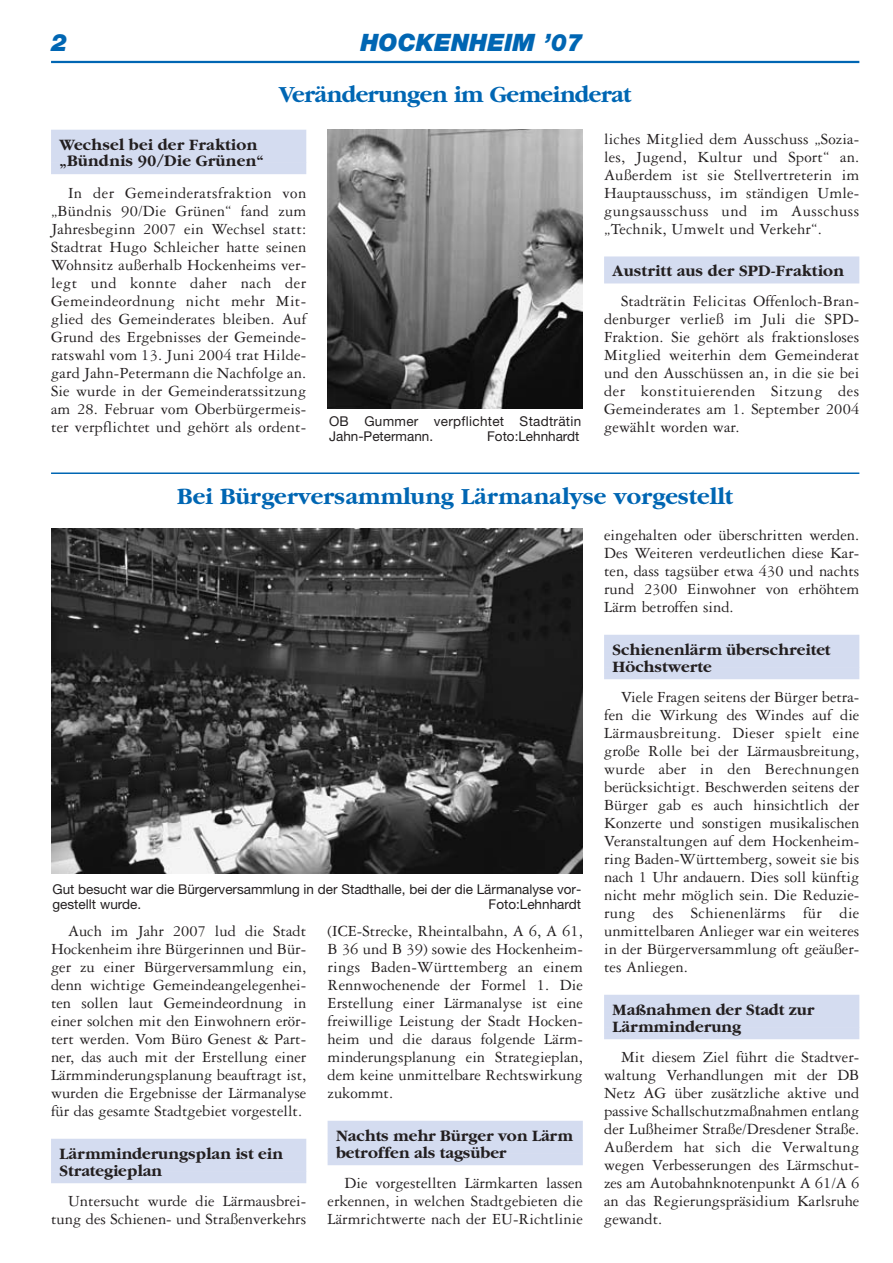
<style>
.page{position:relative;width:893px;height:1263px;background:#fff}
.page>*{position:absolute;margin:0;border:0;box-sizing:border-box;transform-origin:0 0}
.t1{font:700 24px "Garamond";color:#0066b3}
.t2{font:700 24px "Garamond";letter-spacing:-.025em;color:#0066b3}
.t3{font:italic 900 24px "Helvetica Neue";color:#0066b3}
.t4{font:16.5px/18px "Garamond Three";color:#231f20;text-align:justify}
.t5{font:700 16.5px/16.5px "Garamond";color:#231f20}
.t6{font:13.5px/15px "Helvetica Neue";color:#231f20}
.t7{font:13.5px/15px "Helvetica Neue";letter-spacing:.02em;color:#231f20}
</style>
<div class="page">
<hr style="left:51px;top:61px;width:808px;height:2px;background:#0066b3">
<div style="left:51px;top:130px;width:255px;height:33px;background:#d4dcf0"></div>
<div style="left:51px;top:162px;width:255px;height:12px;background:#d4dcf0"></div>
<div style="left:604px;top:256px;width:255px;height:27px;background:#d4dcf0"></div>
<hr style="left:51px;top:472px;width:808px;height:2px;background:#0066b3">
<div style="left:51px;top:1139px;width:255px;height:33px;background:#d4dcf0"></div>
<div style="left:51px;top:1171px;width:255px;height:12px;background:#d4dcf0"></div>
<div style="left:327px;top:1121px;width:256px;height:33px;background:#d4dcf0"></div>
<div style="left:327px;top:1153px;width:256px;height:12px;background:#d4dcf0"></div>
<div style="left:604px;top:635px;width:255px;height:33px;background:#d4dcf0"></div>
<div style="left:604px;top:667px;width:255px;height:12px;background:#d4dcf0"></div>
<div style="left:604px;top:995px;width:255px;height:33px;background:#d4dcf0"></div>
<div style="left:604px;top:1027px;width:255px;height:12px;background:#d4dcf0"></div>
<img style="left:51px;top:529px;width:532px;height:345px">
<img style="left:327px;top:130px;width:256px;height:278px">
<h1 class="t3" style="left:51px;top:34px;width:18px">2</h1>
<h1 class="t3" style="left:360px;top:34px;width:224px">HOCKENHEIM ’07</h1>
<h1 class="t2" style="left:279px;top:85px;width:354px">Veränderungen im Gemeinderat</h1>
<p class="t5" style="left:60px;top:138px;width:206px">Wechsel bei der Fraktion „Bündnis 90/Die Grünen“</p>
<p class="t4" style="left:51px;top:185px;width:257px;text-indent:17px">In der Gemeinderatsfraktion von „Bündnis 90/Die Grünen“ fand zum Jahresbeginn 2007 ein Wechsel statt:<br>Stadtrat Hugo Schleicher hatte seinen Wohnsitz außerhalb Hockenheims ver&shy;legt und konnte daher nach der Gemeindeordnung nicht mehr Mit&shy;glied des Gemeinderates bleiben. Auf Grund des Ergebnisses der Gemeinde&shy;ratswahl vom 13. Juni 2004 trat Hilde&shy;gard Jahn-Petermann die Nachfolge an.<br>Sie wurde in der Gemeinderatssitzung am 28. Februar vom Oberbürgermeis&shy;ter verpflichtet und gehört als ordent-</p>
<p class="t7" style="left:329px;top:415px;width:254px">OB Gummer verpflichtet Stadträtin<br>Jahn-Petermann.</p>
<p class="t6" style="left:487px;top:430px;width:94px">Foto:Lehnhardt</p>
<p class="t4" style="left:604px;top:131px;width:257px">liches Mitglied dem Ausschuss „Sozia&shy;les, Jugend, Kultur und Sport“ an.<br>Außerdem ist sie Stellvertreterin im Hauptausschuss, im ständigen Umle&shy;gungsausschuss und im Ausschuss „Technik, Umwelt und Verkehr“.</p>
<p class="t5" style="left:612px;top:264px;width:233px">Austritt aus der SPD-Fraktion</p>
<p class="t4" style="left:604px;top:293px;width:257px;text-indent:17px">Stadträtin Felicitas Offenloch-Bran&shy;denburger verließ im Juli die SPD-Fraktion. Sie gehört als fraktionsloses Mitglied weiterhin dem Gemeinderat und den Ausschüssen an, in die sie bei der konstituierenden Sitzung des Gemeinderates am 1. September 2004 gewählt worden war.</p>
<h1 class="t1" style="left:177px;top:487px;width:557px">Bei Bürgerversammlung Lärmanalyse vorgestellt</h1>
<p class="t6" style="left:53px;top:883px;width:530px">Gut besucht war die Bürgerversammlung in der Stadthalle, bei der die Lärmanalyse vor&shy;gestellt wurde.</p>
<p class="t6" style="left:488px;top:898px;width:94px">Foto:Lehnhardt</p>
<p class="t4" style="left:51px;top:923px;width:257px;text-indent:17px">Auch im Jahr 2007 lud die Stadt Hockenheim ihre Bürgerinnen und Bür&shy;ger zu einer Bürgerversammlung ein, denn wichtige Gemeindeangelegenhei&shy;ten sollen laut Gemeindeordnung in einer solchen mit den Einwohnern erör&shy;tert werden. Vom Büro Genest &amp; Part&shy;ner, das auch mit der Erstellung einer Lärmminderungsplanung beauftragt ist, wurden die Ergebnisse der Lärmanalyse für das gesamte Stadtgebiet vorgestellt.</p>
<p class="t5" style="left:60px;top:1147px;width:225px">Lärmminderungsplan ist ein<br>Strategieplan</p>
<p class="t4" style="left:51px;top:1193px;width:257px;text-align:right">Untersucht wurde die Lärmausbrei&shy;tung des Schienen- und Straßenverkehrs</p>
<p class="t4" style="left:327px;top:923px;width:257px">(ICE-Strecke, Rheintalbahn, A 6, A 61, B 36 und B 39) sowie des Hockenheim&shy;rings Baden-Württemberg an einem Rennwochenende der Formel 1. Die Erstellung einer Lärmanalyse ist eine freiwillige Leistung der Stadt Hocken&shy;heim und die daraus folgende Lärm&shy;minderungsplanung ein Strategieplan, dem keine unmittelbare Rechtswirkung zukommt.</p>
<p class="t5" style="left:336px;top:1129px;width:238px">Nachts mehr Bürger von Lärm betroffen als tagsüber</p>
<p class="t4" style="left:327px;top:1175px;width:257px;text-indent:17px">Die vorgestellten Lärmkarten lassen erkennen, in welchen Stadtgebieten die Lärmrichtwerte nach der EU-Richtlinie</p>
<p class="t4" style="left:604px;top:527px;width:257px">eingehalten oder überschritten werden.<br>Des Weiteren verdeutlichen diese Kar&shy;ten, dass tagsüber etwa 430 und nachts rund 2300 Einwohner von erhöhtem Lärm betroffen sind.</p>
<p class="t5" style="left:612px;top:643px;width:219px">Schienenlärm überschreitet<br>Höchstwerte</p>
<p class="t4" style="left:604px;top:689px;width:257px;text-indent:17px">Viele Fragen seitens der Bürger betra&shy;fen die Wirkung des Windes auf die Lärmausbreitung. Dieser spielt eine große Rolle bei der Lärmausbreitung, wurde aber in den Berechnungen berücksichtigt. Beschwerden seitens der Bürger gab es auch hinsichtlich der Konzerte und sonstigen musikalischen Veranstaltungen auf dem Hockenheim&shy;ring Baden-Württemberg, soweit sie bis nach 1 Uhr andauern. Dies soll künftig nicht mehr möglich sein. Die Reduzie&shy;rung des Schienenlärms für die unmittelbaren Anlieger war ein weiteres in der Bürgerversammlung oft geäußer&shy;tes Anliegen.</p>
<p class="t5" style="left:612px;top:1003px;width:203px">Maßnahmen der Stadt zur<br>Lärmminderung</p>
<p class="t4" style="left:604px;top:1049px;width:257px;text-indent:17px">Mit diesem Ziel führt die Stadtver&shy;waltung Verhandlungen mit der DB Netz AG über zusätzliche aktive und passive Schallschutzmaßnahmen entlang der Lußheimer Straße/Dresdener Straße.<br>Außerdem hat sich die Verwaltung wegen Verbesserungen des Lärmschut&shy;zes am Autobahnknotenpunkt A 61/A 6 an das Regierungspräsidium Karlsruhe gewandt.</p>
</div>
